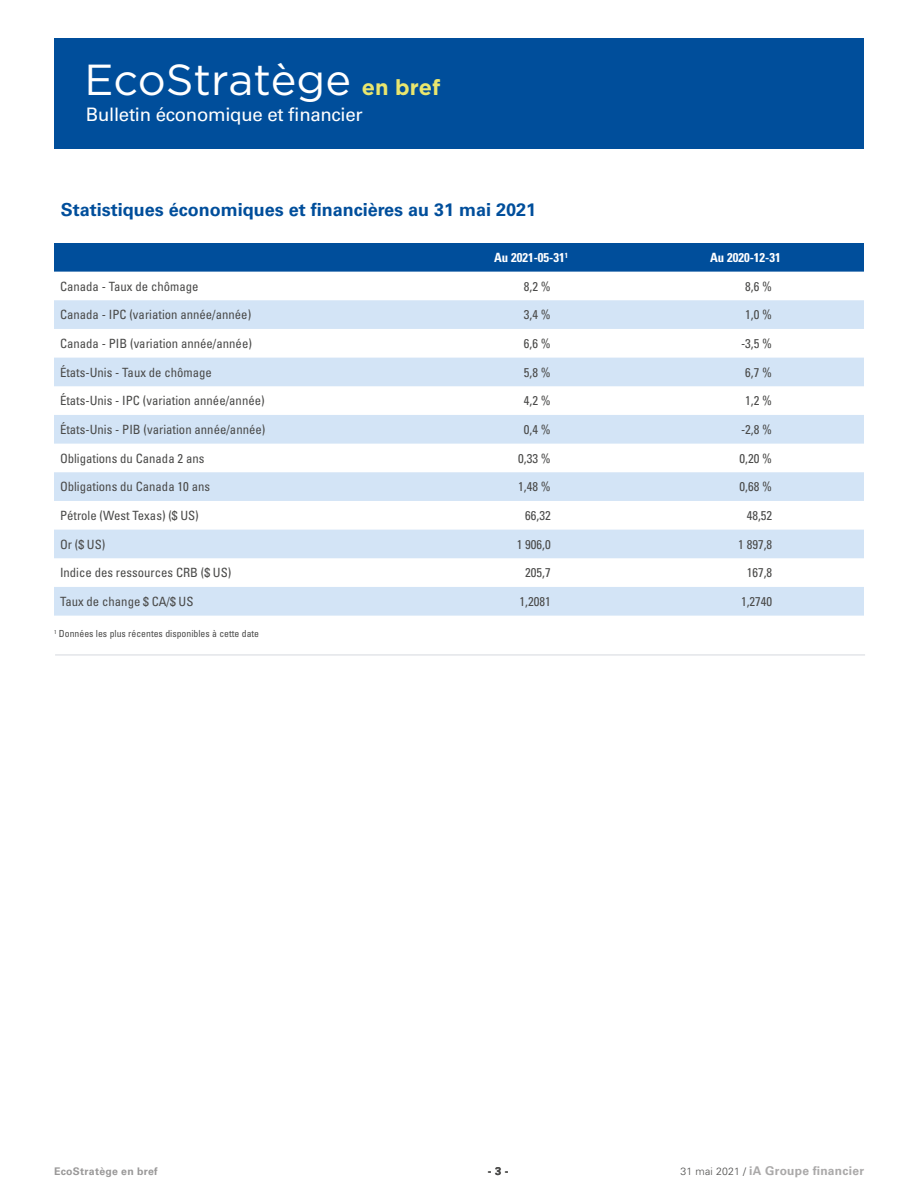
<style>
.page{position:relative;width:918px;height:1188px;background:#fff}
.page>*{position:absolute;margin:0;border:0;box-sizing:border-box;transform-origin:0 0}
.t1{font:43.35px "Gotham";color:#fff}
.t2{font:18.6px "Univers LT Std";letter-spacing:-.015em;color:#fff}
.t3{font:700 18px "Univers LT Std";color:#004e9b}
.t4{font:condensed 12.75px "Univers LT Std";color:#4a4a49}
.t5{font:700 condensed 12.75px "Univers LT Std";color:#fff}
.t6{font:700 12px "Univers LT Std";letter-spacing:.02em;color:#aaa9a9}
.t7{font:700 11.25px "Univers LT Std";color:#4a4a49}
.t8{font:700 10.5px "Univers LT Std";letter-spacing:.025em;color:#999898}
.Footnote{font:condensed 9.75px "Univers LT Std";color:#4a4a49}
.s1{font-weight:700;font-size:21.75px;color:#e9e66e}
.s2{font-weight:300;font-size:10.5px;color:#4a4a49}
</style>
<div class="page">
<div style="left:54px;top:38px;width:810px;height:111px;background:#004e9b"></div>
<hr style="left:55px;top:655px;width:810px;height:1px;background:#d5d9de">
<div style="left:54px;top:243px;width:810px;height:29px;background:#004e9b"></div>
<svg style="left:54px;top:300px;width:810px;height:316px;fill:#d3e4f6"></svg>
<p class="t1" style="left:84px;top:52px;width:357px">EcoStratège <span class="s1">en bref</span></p>
<p class="t2" style="left:86px;top:103px;width:278px">Bulletin économique et financier</p>
<h1 class="t3" style="left:61px;top:199px;width:477px">Statistiques économiques et financières au 31 mai 2021</h1>
<p class="t5" style="left:494px;top:250px;width:76px">Au 2021-05-31<sup>1</sup></p>
<p class="t5" style="left:710px;top:250px;width:72px">Au 2020-12-31</p>
<p class="t4" style="left:60px;top:278px;width:140px">Canada - Taux de chômage</p>
<p class="t4" style="left:524px;top:278px;width:28px">8,2 %</p>
<p class="t4" style="left:745px;top:278px;width:28px">8,6 %</p>
<p class="t4" style="left:60px;top:307px;width:193px">Canada - IPC (variation année/année)</p>
<p class="t4" style="left:524px;top:307px;width:28px">3,4 %</p>
<p class="t4" style="left:745px;top:307px;width:28px">1,0 %</p>
<p class="t4" style="left:60px;top:335px;width:193px">Canada - PIB (variation année/année)</p>
<p class="t4" style="left:524px;top:335px;width:28px">6,6 %</p>
<p class="t4" style="left:741px;top:335px;width:33px">-3,5 %</p>
<p class="t4" style="left:60px;top:364px;width:153px">États-Unis - Taux de chômage</p>
<p class="t4" style="left:524px;top:364px;width:28px">5,8 %</p>
<p class="t4" style="left:745px;top:364px;width:28px">6,7 %</p>
<p class="t4" style="left:60px;top:393px;width:206px">États-Unis - IPC (variation année/année)</p>
<p class="t4" style="left:524px;top:393px;width:28px">4,2 %</p>
<p class="t4" style="left:745px;top:393px;width:28px">1,2 %</p>
<p class="t4" style="left:60px;top:421px;width:207px">États-Unis - PIB (variation année/année)</p>
<p class="t4" style="left:524px;top:421px;width:28px">0,4 %</p>
<p class="t4" style="left:741px;top:421px;width:33px">-2,8 %</p>
<p class="t4" style="left:60px;top:450px;width:146px">Obligations du Canada 2 ans</p>
<p class="t4" style="left:518px;top:450px;width:34px">0,33 %</p>
<p class="t4" style="left:740px;top:450px;width:34px">0,20 %</p>
<p class="t4" style="left:60px;top:479px;width:152px">Obligations du Canada 10 ans</p>
<p class="t4" style="left:518px;top:479px;width:34px">1,48 %</p>
<p class="t4" style="left:740px;top:479px;width:34px">0,68 %</p>
<p class="t4" style="left:60px;top:507px;width:140px">Pétrole (West Texas) ($ US)</p>
<p class="t4" style="left:525px;top:507px;width:27px">66,32</p>
<p class="t4" style="left:747px;top:507px;width:27px">48,52</p>
<p class="t4" style="left:60px;top:536px;width:47px">Or ($ US)</p>
<p class="t4" style="left:517px;top:536px;width:35px">1 906,0</p>
<p class="t4" style="left:738px;top:536px;width:35px">1 897,8</p>
<p class="t4" style="left:60px;top:565px;width:173px">Indice des ressources CRB ($ US)</p>
<p class="t4" style="left:525px;top:565px;width:27px">205,7</p>
<p class="t4" style="left:747px;top:565px;width:27px">167,8</p>
<p class="t4" style="left:60px;top:593px;width:135px">Taux de change $ CA/$ US</p>
<p class="t4" style="left:520px;top:593px;width:33px">1,2081</p>
<p class="t4" style="left:741px;top:593px;width:33px">1,2740</p>
<p class="Footnote" style="left:54px;top:628px;width:207px"><sup>1</sup> Données les plus récentes disponibles à cette date</p>
<p class="t8" style="left:54px;top:1165px;width:105px">EcoStratège en bref</p>
<p class="t7" style="left:488px;top:1164px;width:22px">- 3 -</p>
<p class="t6" style="left:681px;top:1163px;width:185px"><span class="s2">31 mai 2021 /</span> iA Groupe financier</p>
</div>
